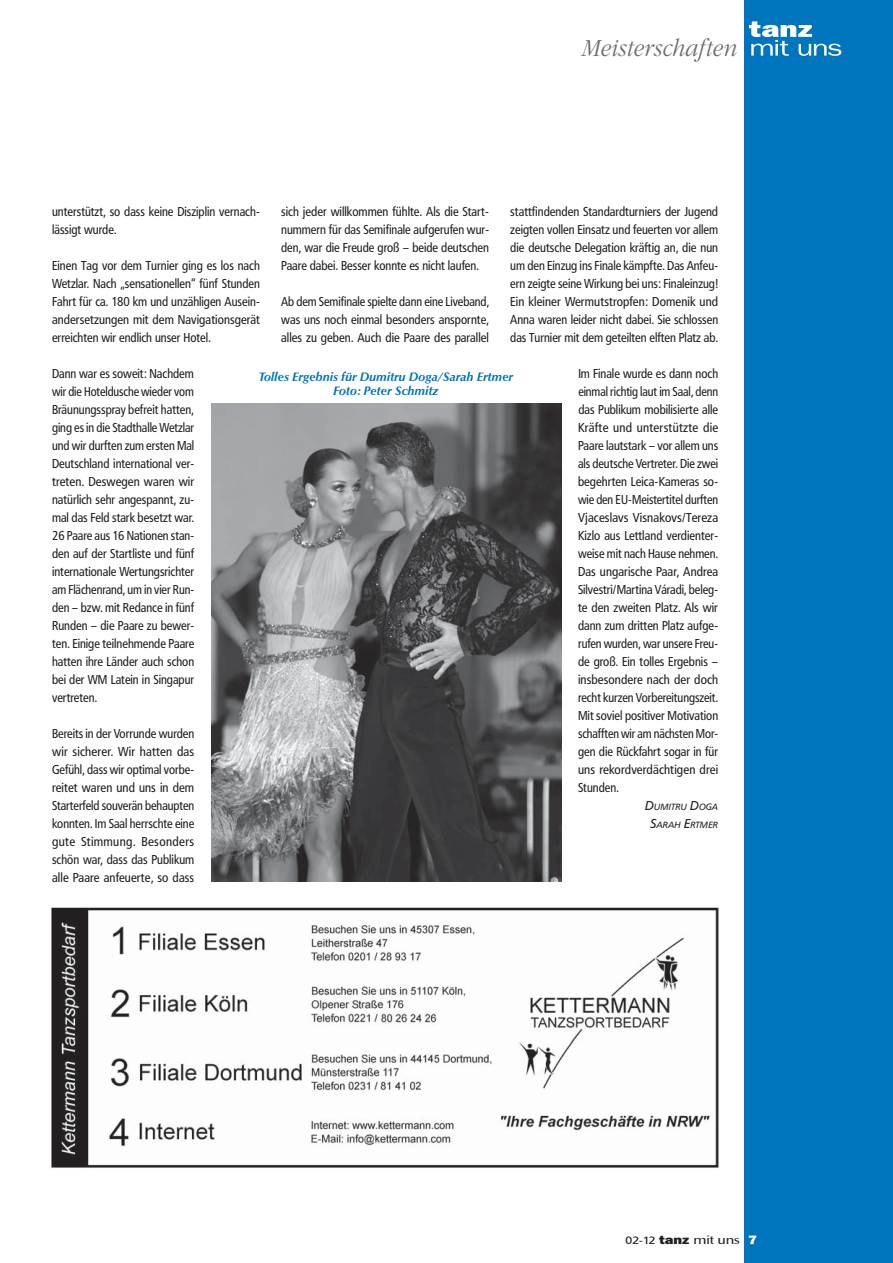
<style>
.page{position:relative;width:893px;height:1263px;background:#fff}
.page>*{position:absolute;margin:0;border:0;box-sizing:border-box;transform-origin:0 0}
.t1{font:italic 300 24px "Garamond Itc T";color:#6d6e70;scale:.9 1}
.t2{font:12.75px/18px "Frutiger Condensed BQ";color:#231f20;text-align:justify}
.t3{font:italic 700 12px/13.5px "Optima BQ";color:#0074bc;text-align:center}
.t4{font:500 12px "Optima BQ";letter-spacing:-.01em;color:#231f20;scale:1.2 1}
.t5{font:italic 8.85px/18px "Frutiger BQ";color:#231f20;text-align:center}
.s1{font-size:12.75px}
.s2{font-family:"Frutiger BQ";font-weight:400;font-size:10.5px}
.s3{font-family:"Franklin ITCBQ";font-weight:800}
.s4{font-family:"Franklin ITCBQ";font-weight:800;color:#fff}
</style>
<div class="page">
<div style="left:744px;top:0;width:149px;height:1263px;background:#0074bc"></div>
<svg style="left:749px;top:21px;width:92px;height:35px"></svg>
<img style="left:211px;top:403px;width:350px;height:479px">
<img style="left:51px;top:907px;width:668px;height:261px">
<h1 class="t1" style="left:582px;top:38px;width:175px">Meisterschaften</h1>
<p class="t2" style="left:281px;top:204px;width:209px">sich jeder willkommen fühlte. Als die Start&shy;nummern für das Semifinale aufgerufen wur&shy;den, war die Freude groß – beide deutschen Paare dabei. Besser konnte es nicht laufen.</p>
<p class="t2" style="left:281px;top:294px;width:209px">Ab dem Semifinale spielte dann eine Liveband, was uns noch einmal besonders anspornte, alles zu geben. Auch die Paare des parallel</p>
<p class="t2" style="left:510px;top:204px;width:209px">stattfindenden Standardturniers der Jugend zeigten vollen Einsatz und feuerten vor allem die deutsche Delegation kräftig an, die nun um den Einzug ins Finale kämpfte. Das Anfeu&shy;ern zeigte seine Wirkung bei uns: Finaleinzug!<br>Ein kleiner Wermutstropfen: Domenik und Anna waren leider nicht dabei. Sie schlossen das Turnier mit dem geteilten elften Platz ab.</p>
<p class="t2" style="left:578px;top:366px;width:142px">Im Finale wurde es dann noch einmal richtig laut im Saal, denn das Publikum mobilisierte alle Kräfte und unterstützte die Paare lautstark – vor allem uns als deutsche Vertreter. Die zwei begehrten Leica-Kameras so&shy;wie den EU-Meistertitel durften Vjaceslavs Visnakovs/Tereza Kizlo aus Lettland verdienter&shy;weise mit nach Hause nehmen.<br>Das ungarische Paar, Andrea Silvestri/Martina Váradi, beleg&shy;te den zweiten Platz. Als wir dann zum dritten Platz aufge&shy;rufen wurden, war unsere Freu&shy;de groß. Ein tolles Ergebnis – insbesondere nach der doch recht kurzen Vorbereitungszeit.<br>Mit soviel positiver Motivation schafften wir am nächsten Mor&shy;gen die Rückfahrt sogar in für uns rekordverdächtigen drei Stunden.</p>
<p class="t5" style="left:645px;top:799px;width:74px"><span class="s1">D</span>UMITRU <span class="s1">D</span>OGA<br><span class="s1">S</span>ARAH <span class="s1">E</span>RTMER</p>
<p class="t2" style="left:52px;top:204px;width:209px">unterstützt, so dass keine Disziplin vernach&shy;lässigt wurde.</p>
<p class="t2" style="left:52px;top:258px;width:209px">Einen Tag vor dem Turnier ging es los nach Wetzlar. Nach „sensationellen“ fünf Stunden Fahrt für ca. 180 km und unzähligen Ausein&shy;andersetzungen mit dem Navigationsgerät erreichten wir endlich unser Hotel.</p>
<p class="t2" style="left:52px;top:366px;width:144px">Dann war es soweit: Nachdem wir die Hoteldusche wieder vom Bräunungsspray befreit hatten, ging es in die Stadthalle Wetzlar und wir durften zum ersten Mal Deutschland international ver&shy;treten. Deswegen waren wir natürlich sehr angespannt, zu&shy;mal das Feld stark besetzt war.<br>26 Paare aus 16 Nationen stan&shy;den auf der Startliste und fünf internationale Wertungsrichter am Flächenrand, um in vier Run&shy;den – bzw. mit Redance in fünf Runden – die Paare zu bewer&shy;ten. Einige teilnehmende Paare hatten ihre Länder auch schon bei der WM Latein in Singapur vertreten.</p>
<p class="t2" style="left:52px;top:726px;width:144px">Bereits in der Vorrunde wurden wir sicherer. Wir hatten das Gefühl, dass wir optimal vorbe&shy;reitet waren und uns in dem Starterfeld souverän behaupten konnten. Im Saal herrschte eine gute Stimmung. Besonders schön war, dass das Publikum alle Paare anfeuerte, so dass</p>
<p class="t3" style="left:259px;top:371px;width:256px">Tolles Ergebnis für Dumitru Doga/Sarah Ertmer<br>Foto: Peter Schmitz</p>
<p class="t4" style="left:625px;top:1235px;width:111px"><span class="s2">02-12</span> <span class="s3">tanz</span> mit uns <span class="s4">7</span></p>
</div>
